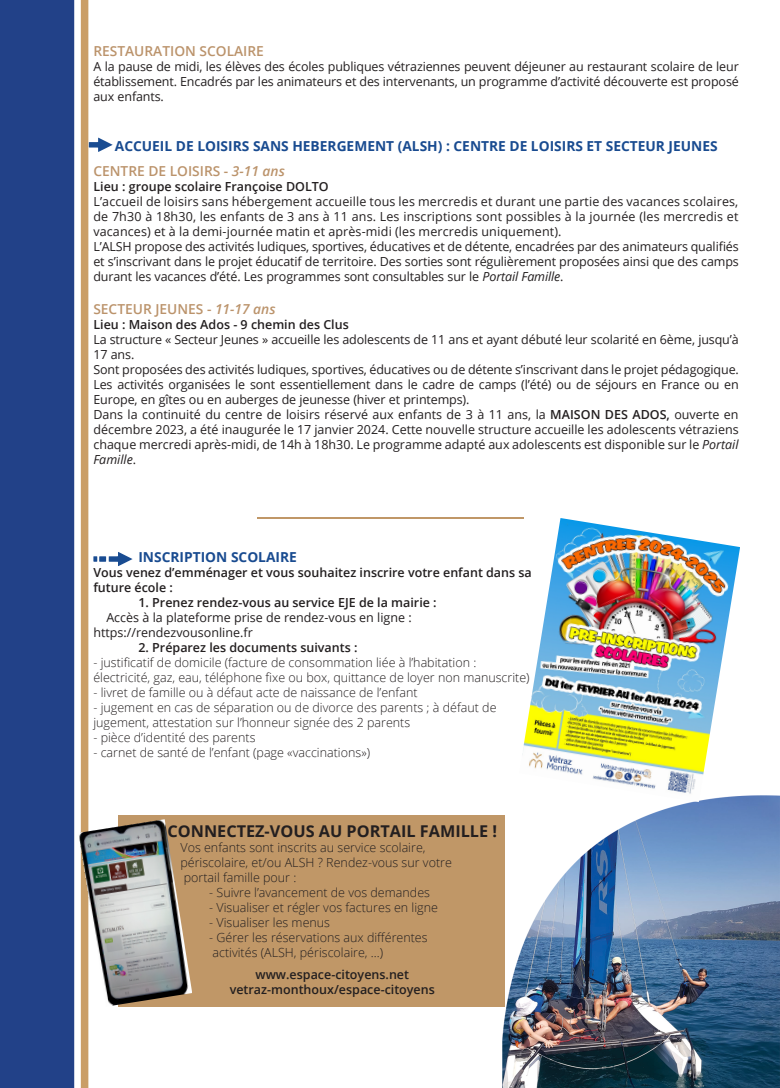
<style>
.page{position:relative;width:780px;height:1088px;background:#fff}
.page>*{position:absolute;margin:0;border:0;box-sizing:border-box;transform-origin:0 0}
.t1{font:700 16.25px "Open Sans";color:#231f20}
.t2{font:700 13.75px/25.5px "Open Sans";color:#194b90}
.t3{font:600 13.75px "Open Sans";color:#bb936b}
.t4{font:12.5px/15px "Open Sans";letter-spacing:-.01em;color:#231f20}
.t5{font:300 12.5px/15px "Open Sans";color:#231f20}
.t6{font:600 12.5px/15px "Open Sans";color:#231f20}
.s1{font-weight:600;color:#bb936b}
.s2{font-weight:600;font-style:italic;color:#bb936b}
.s3{font-style:italic}
.s4{font-weight:600}
</style>
<div class="page">
<img style="left:0;top:0;width:780px;height:1088px">
<div style="left:119px;top:815px;width:386px;height:191px;background:#c09767"></div>
<svg style="left:89px;top:138px;width:24px;height:14px"></svg>
<img style="left:519px;top:518px;width:221px;height:284px">
<svg style="left:93px;top:552px;width:40px;height:14px"></svg>
<img style="left:78px;top:819px;width:114px;height:187px">
<hr style="left:256px;top:517px;width:267px;height:2px;background:#c09767">
<p class="t3" style="left:93px;top:42px;width:172px">RESTAURATION SCOLAIRE</p>
<p class="t4" style="left:93px;top:59px;width:647px;text-align:justify">A la pause de midi, les élèves des écoles publiques vétraziennes peuvent déjeuner au restaurant scolaire de leur établissement. Encadrés par les animateurs et des intervenants, un programme d’activité découverte est proposé aux enfants.</p>
<p class="t2" style="left:93px;top:132px;width:625px;text-indent:21px">ACCUEIL DE LOISIRS SANS HEBERGEMENT (ALSH) : CENTRE DE LOISIRS ET SECTEUR JEUNES<br><span class="s1">CENTRE DE LOISIRS -</span> <span class="s2">3-11 ans</span></p>
<p class="t6" style="left:93px;top:179px;width:237px">Lieu : groupe scolaire Françoise DOLTO</p>
<p class="t4" style="left:93px;top:194px;width:647px">L’accueil de loisirs sans hébergement accueille tous les mercredis et durant une partie des vacances scolaires, de 7h30 à 18h30, les enfants de 3 ans à 11 ans. Les inscriptions sont possibles à la journée (les mercredis et vacances) et à la demi-journée matin et après-midi (les mercredis uniquement).<br>L’ALSH propose des activités ludiques, sportives, éducatives et de détente, encadrées par des animateurs qualifiés et s’inscrivant dans le projet éducatif de territoire. Des sorties sont régulièrement proposées ainsi que des camps durant les vacances d’été. Les programmes sont consultables sur le <span class="s3">Portail Famille</span>.</p>
<p class="t3" style="left:93px;top:300px;width:184px">SECTEUR JEUNES - <span class="s3">11-17 ans</span></p>
<p class="t6" style="left:93px;top:317px;width:257px">Lieu : Maison des Ados - 9 chemin des Clus</p>
<p class="t4" style="left:93px;top:332px;width:647px">La structure « Secteur Jeunes » accueille les adolescents de 11 ans et ayant débuté leur scolarité en 6ème, jusqu’à 17 ans.<br>Sont proposées des activités ludiques, sportives, éducatives ou de détente s’inscrivant dans le projet pédagogique.<br>Les activités organisées le sont essentiellement dans le cadre de camps (l’été) ou de séjours en France ou en Europe, en gîtes ou en auberges de jeunesse (hiver et printemps).<br>Dans la continuité du centre de loisirs réservé aux enfants de 3 à 11 ans, la <span class="s4">MAISON DES ADOS,</span> ouverte en décembre 2023, a été inaugurée le 17 janvier 2024. Cette nouvelle structure accueille les adolescents vétraziens chaque mercredi après-midi, de 14h à 18h30. Le programme adapté aux adolescents est disponible sur le <span class="s3">Portail Famille</span>.</p>
<p class="t2" style="left:138px;top:544px;width:160px">INSCRIPTION SCOLAIRE</p>
<p class="t6" style="left:93px;top:565px;width:440px">Vous venez d’emménager et vous souhaitez inscrire votre enfant dans sa future école :</p>
<p class="t6" style="left:138px;top:595px;width:300px">1. Prenez rendez-vous au service EJE de la mairie :</p>
<p class="t4" style="left:93px;top:610px;width:320px;text-indent:13px">Accès à la plateforme prise de rendez-vous en ligne : https://rendezvousonline.fr</p>
<p class="t6" style="left:138px;top:640px;width:220px">2. Préparez les documents suivants :</p>
<p class="t5" style="left:93px;top:655px;width:438px">- justificatif de domicile (facture de consommation liée à l’habitation : électricité, gaz, eau, téléphone fixe ou box, quittance de loyer non manuscrite)</p>
<p class="t5" style="left:93px;top:685px;width:325px">- livret de famille ou à défaut acte de naissance de l’enfant</p>
<p class="t5" style="left:93px;top:700px;width:404px">- jugement en cas de séparation ou de divorce des parents ; à défaut de jugement, attestation sur l’honneur signée des 2 parents</p>
<p class="t5" style="left:93px;top:730px;width:164px">- pièce d’identité des parents</p>
<p class="t5" style="left:93px;top:745px;width:278px">- carnet de santé de l’enfant (page «vaccinations»)</p>
<h1 class="t1" style="left:167px;top:819px;width:331px">CONNECTEZ-VOUS AU PORTAIL FAMILLE !</h1>
<p class="t5" style="left:180px;top:839px;width:273px">Vos enfants sont inscrits au service scolaire, périscolaire, et/ou ALSH ? Rendez-vous sur votre portail famille pour :</p>
<p class="t5" style="left:209px;top:884px;width:222px">- Suivre l’avancement de vos demandes</p>
<p class="t5" style="left:209px;top:899px;width:230px">- Visualiser et régler vos factures en ligne</p>
<p class="t5" style="left:209px;top:914px;width:122px">- Visualiser les menus</p>
<p class="t5" style="left:209px;top:929px;width:220px">- Gérer les réservations aux différentes activités (ALSH, périscolaire, ...)</p>
<p class="t6" style="left:230px;top:967px;width:207px;text-align:center">www.espace-citoyens.net vetraz-monthoux/espace-citoyens</p>
</div>
